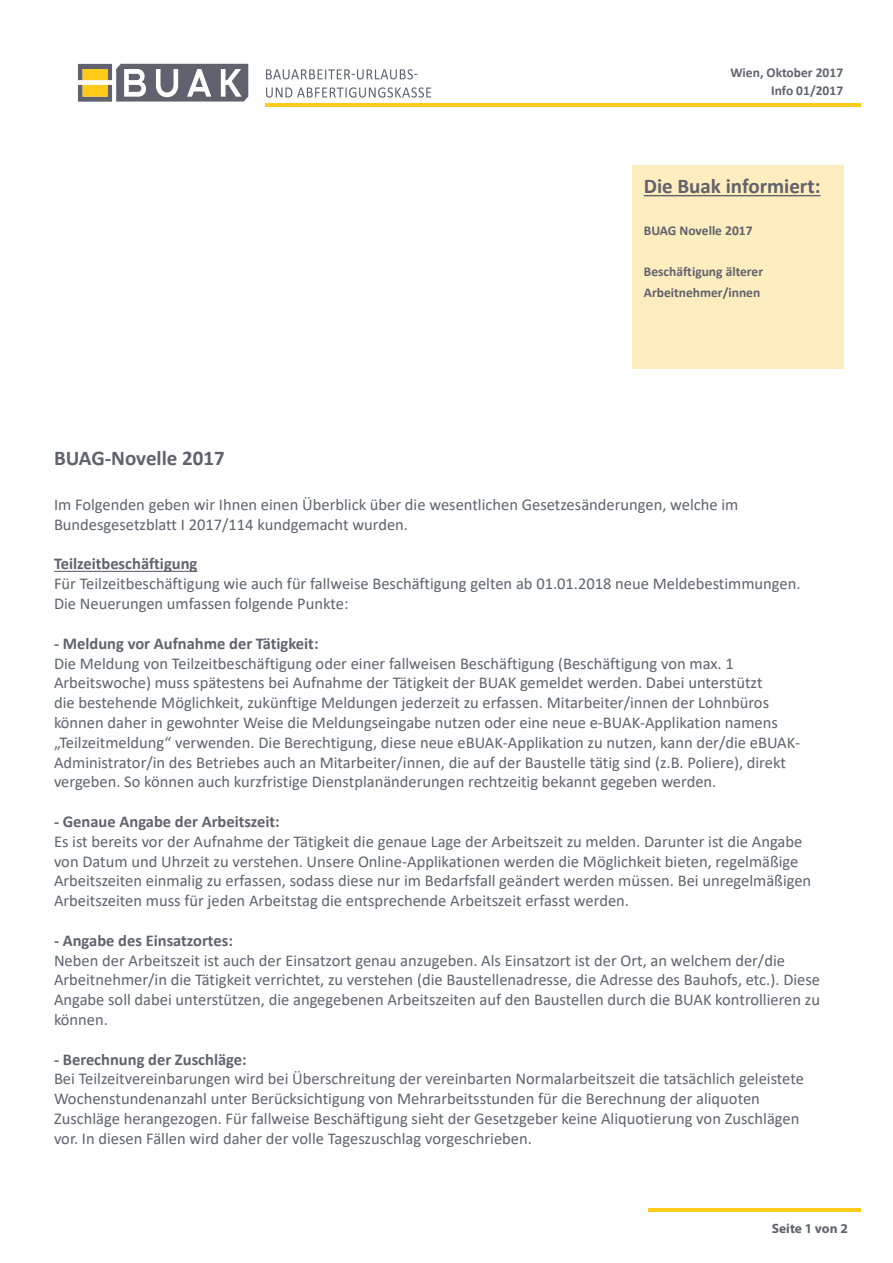
<style>
.page{position:relative;width:893px;height:1263px;background:#fff}
.page>*{position:absolute;margin:0;border:0;box-sizing:border-box;transform-origin:0 0}
.t1{font:700 21px "Calibri";color:#60626d}
.Text{font:16.5px/19.8px "Calibri";color:#60626d}
.teilüberschrift{font:700 16.5px "Calibri";color:#60626d}
.Überschrift{font:700 16.5px "Calibri";color:#60626d}
.teilüberschrift-2{font:700 13.5px/21px "Calibri";color:#60626d}
.t2{font:700 13.5px "Myriad Pro";color:#60626d}
</style>
<div class="page">
<div style="left:632px;top:166px;width:212px;height:203px;background:#feedbe"></div>
<hr style="left:54px;top:571px;width:143px;height:1px;background:#60626d">
<svg style="left:266px;top:87px;width:165px;height:11px"></svg>
<svg style="left:266px;top:69px;width:152px;height:10px"></svg>
<svg style="left:78px;top:64px;width:170px;height:38px"></svg>
<hr style="left:266px;top:104px;width:595px;height:3px;background:#fecb1b">
<hr style="left:648px;top:1209px;width:213px;height:3px;background:#fecb1b">
<hr style="left:644px;top:195px;width:176px;height:1px;background:#60626d">
<p class="teilüberschrift-2" style="left:730px;top:62px;width:114px">Wien, Oktober 2017</p>
<p class="teilüberschrift-2" style="left:771px;top:80px;width:74px">Info 01/2017</p>
<p class="t1" style="left:644px;top:171px;width:178px">Die Buak informiert:</p>
<p class="teilüberschrift-2" style="left:644px;top:220px;width:110px">BUAG Novelle 2017</p>
<p class="teilüberschrift-2" style="left:644px;top:260px;width:121px">Beschäftigung älterer<br>Arbeitnehmer/innen</p>
<p class="t1" style="left:54px;top:443px;width:172px">BUAG-Novelle 2017</p>
<p class="Text" style="left:54px;top:494px;width:686px">Im Folgenden geben wir Ihnen einen Überblick über die wesentlichen Gesetzesänderungen, welche im<br>Bundesgesetzblatt I 2017/114 kundgemacht wurden.</p>
<p class="Überschrift" style="left:54px;top:552px;width:145px">Teilzeitbeschäftigung</p>
<p class="Text" style="left:54px;top:573px;width:748px">Für Teilzeitbeschäftigung wie auch für fallweise Beschäftigung gelten ab 01.01.2018 neue Meldebestimmungen.<br>Die Neuerungen umfassen folgende Punkte:</p>
<p class="teilüberschrift" style="left:54px;top:631px;width:266px">- Meldung vor Aufnahme der Tätigkeit:</p>
<p class="Text" style="left:54px;top:653px;width:748px">Die Meldung von Teilzeitbeschäftigung oder einer fallweisen Beschäftigung (Beschäftigung von max. 1<br>Arbeitswoche) muss spätestens bei Aufnahme der Tätigkeit der BUAK gemeldet werden. Dabei unterstützt<br>die bestehende Möglichkeit, zukünftige Meldungen jederzeit zu erfassen. Mitarbeiter/innen der Lohnbüros können daher in gewohnter Weise die Meldungseingabe nutzen oder eine neue e-BUAK-Applikation namens „Teilzeitmeldung“ verwenden. Die Berechtigung, diese neue eBUAK-Applikation zu nutzen, kann der/die eBUAK-Administrator/in des Betriebes auch an Mitarbeiter/innen, die auf der Baustelle tätig sind (z.B. Poliere), direkt vergeben. So können auch kurzfristige Dienstplanänderungen rechtzeitig bekannt gegeben werden.</p>
<p class="teilüberschrift" style="left:54px;top:810px;width:227px">- Genaue Angabe der Arbeitszeit:</p>
<p class="Text" style="left:54px;top:831px;width:759px">Es ist bereits vor der Aufnahme der Tätigkeit die genaue Lage der Arbeitszeit zu melden. Darunter ist die Angabe von Datum und Uhrzeit zu verstehen. Unsere Online-Applikationen werden die Möglichkeit bieten, regelmäßige Arbeitszeiten einmalig zu erfassen, sodass diese nur im Bedarfsfall geändert werden müssen. Bei unregelmäßigen Arbeitszeiten muss für jeden Arbeitstag die entsprechende Arbeitszeit erfasst werden.</p>
<p class="teilüberschrift" style="left:54px;top:928px;width:180px">- Angabe des Einsatzortes:</p>
<p class="Text" style="left:54px;top:950px;width:768px">Neben der Arbeitszeit ist auch der Einsatzort genau anzugeben. Als Einsatzort ist der Ort, an welchem der/die Arbeitnehmer/in die Tätigkeit verrichtet, zu verstehen (die Baustellenadresse, die Adresse des Bauhofs, etc.). Diese Angabe soll dabei unterstützen, die angegebenen Arbeitszeiten auf den Baustellen durch die BUAK kontrollieren zu können.</p>
<p class="teilüberschrift" style="left:54px;top:1047px;width:194px">- Berechnung der Zuschläge:</p>
<p class="Text" style="left:54px;top:1068px;width:751px">Bei Teilzeitvereinbarungen wird bei Überschreitung der vereinbarten Normalarbeitszeit die tatsächlich geleistete Wochenstundenanzahl unter Berücksichtigung von Mehrarbeitsstunden für die Berechnung der aliquoten Zuschläge herangezogen. Für fallweise Beschäftigung sieht der Gesetzgeber keine Aliquotierung von Zuschlägen vor. In diesen Fällen wird daher der volle Tageszuschlag vorgeschrieben.</p>
<p class="t2" style="left:772px;top:1219px;width:78px">Seite 1 von 2</p>
</div>
